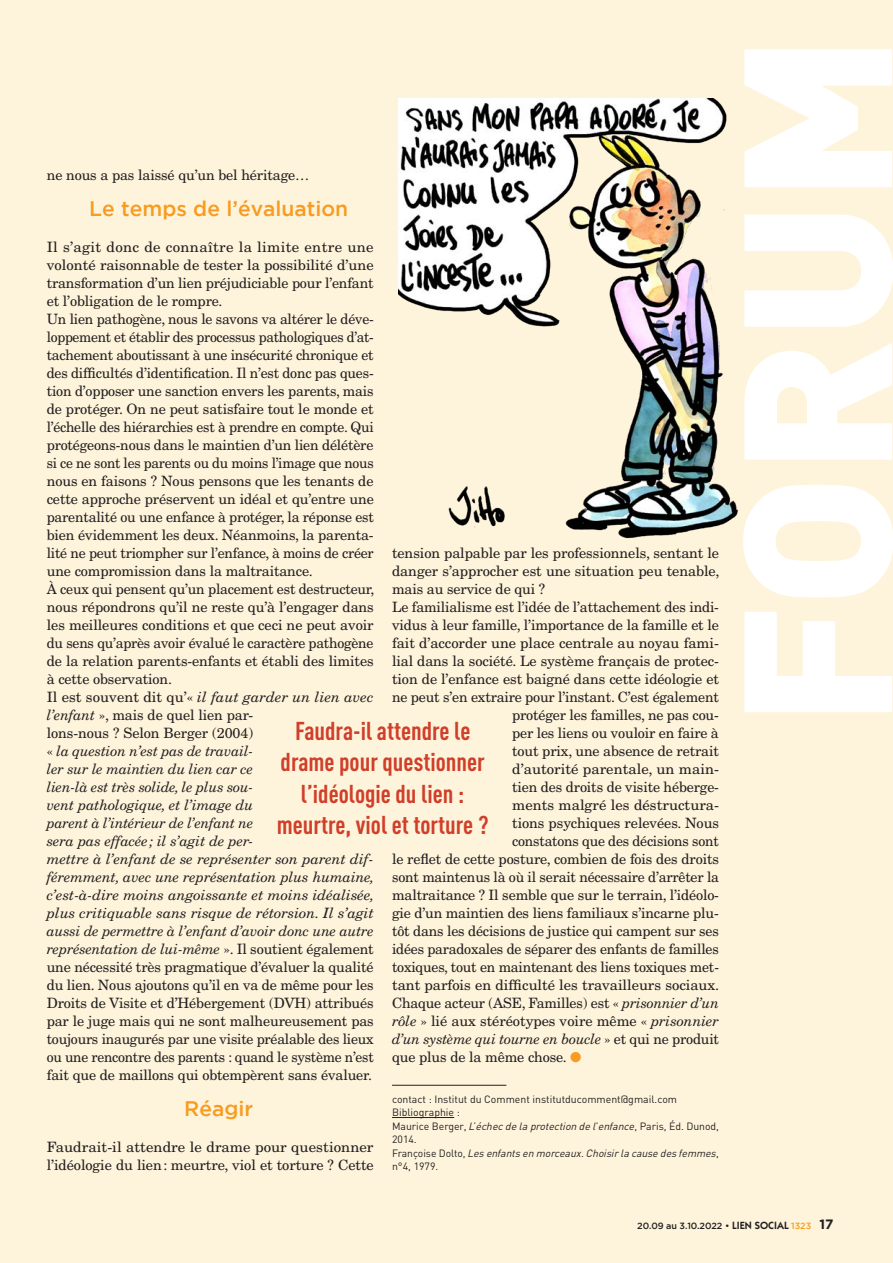
<style>
.page{position:relative;width:893px;height:1263px;background:#fef4db}
.page>*{position:absolute;margin:0;border:0;box-sizing:border-box;transform-origin:0 0}
.t1{font:207.6px "DIN Black Alternate";color:#fff}
.accroche_MàP{font:700 25.5px/31.5px "DIN Cond";color:#d03f2a;text-align:center}
.inter{font:500 21px "Gotham";color:#f89b20}
.corps_texte{font:14.25px/18px "New Century Schlbk";letter-spacing:-.01em;color:#231f20;text-align:justify}
.corps_texte-2{font:italic 14.25px/18px "New Century Schlbk";letter-spacing:-.005em;color:#231f20;scale:1.04 1}
.corps_texte-3{font:14.25px/18px "New Century Schlbk";letter-spacing:-.01em;color:#231f20;text-align:justify;scale:1.05 1}
.corps_texte-4{font:14.25px "New Century Schlbk";letter-spacing:-.01em;color:#231f20;scale:1.04 1}
.corps_texte-5{font:italic 14.25px "New Century Schlbk";letter-spacing:-.005em;color:#231f20}
.renvois_de_bas_de_pa{font:10.5px/13.5px "DIN";color:#231f20}
.renvois_de_bas_de_pa-2{font:italic 10.5px/13.5px "DIN";letter-spacing:-.005em;color:#231f20}
.corps_texte-6{font:500 9px "Gotham";letter-spacing:-.01em;color:#231f20}
.s1{font-style:normal}
.s2{font-style:italic}
.s3{color:#f89b20}
.s4{font-family:"Itc Kabel";font-weight:600;font-size:10.5px}
.s5{font-weight:700;font-size:13.5px}
</style>
<div class="page">
<hr style="left:392px;top:1085px;width:114px;height:1px;background:#231f20">
<hr style="left:392px;top:1117px;width:62px;height:1px;background:#231f20">
<img style="left:399px;top:98px;width:339px;height:441px">
<p class="corps_texte" style="left:47px;top:166px;width:264px">ne nous a pas laissé qu’un bel héritage…</p>
<p class="inter" style="left:89px;top:197px;width:261px">Le temps de l’évaluation</p>
<p class="corps_texte-3" style="left:47px;top:238px;width:313px">Il s’agit donc de connaître la limite entre une volonté raisonnable de tester la possibilité d’une transformation d’un lien préjudiciable pour l’enfant et l’obligation de le rompre.</p>
<p class="corps_texte" style="left:47px;top:310px;width:329px">Un lien pathogène, nous le savons va altérer le déve&shy;loppement et établir des processus pathologiques d’at&shy;tachement aboutissant à une insécurité chronique et des difficultés d’identification. Il n’est donc pas ques&shy;tion d’opposer une sanction envers les parents, mais de protéger. On ne peut satisfaire tout le monde et l’échelle des hiérarchies est à prendre en compte. Qui protégeons-nous dans le maintien d’un lien délétère si ce ne sont les parents ou du moins l’image que nous nous en faisons ? Nous pensons que les tenants de cette approche préservent un idéal et qu’entre une parentalité ou une enfance à protéger, la réponse est bien évidemment les deux. Néanmoins, la parenta&shy;lité ne peut triompher sur l’enfance, à moins de créer une compromission dans la maltraitance.</p>
<p class="corps_texte" style="left:47px;top:580px;width:329px">À ceux qui pensent qu’un placement est destructeur, nous répondrons qu’il ne reste qu’à l’engager dans les meilleures conditions et que ceci ne peut avoir du sens qu’après avoir évalué le caractère pathogène de la relation parents-enfants et établi des limites à cette observation.</p>
<p class="corps_texte-2" style="left:47px;top:688px;width:316px"><span class="s1">Il est souvent dit qu’«</span> il faut garder un lien avec l’enfant <span class="s1">», mais de quel lien par-<br>lons-nous ? Selon Berger (2004)<br>«</span> la question n’est pas de travail-<br>ler sur le maintien du lien car ce<br>lien-là est très solide, le plus sou-<br>vent pathologique, et l’image du<br>parent à l’intérieur de l’enfant ne<br>sera pas effacée; il s’agit de per-<br>mettre à l’enfant de se représenter son parent dif&shy;féremment, avec une représentation plus humaine, c’est-à-dire moins angoissante et moins idéalisée, plus critiquable sans risque de rétorsion. Il s’agit aussi de permettre à l’enfant d’avoir donc une autre représentation de lui-même <span class="s1">». Il soutient également une nécessité très pragmatique d’évaluer la qualité du lien. Nous ajoutons qu’il en va de même pour les Droits de Visite et d’Hébergement (DVH) attribués par le juge mais qui ne sont malheureusement pas toujours inaugurés par une visite préalable des lieux ou une rencontre des parents : quand le système n’est fait que de maillons qui obtempèrent sans évaluer.</span></p>
<p class="inter" style="left:184px;top:1097px;width:70px">Réagir</p>
<p class="corps_texte-3" style="left:47px;top:1138px;width:313px">Faudrait-il attendre le drame pour questionner l’idéologie du lien: meurtre, viol et torture ? Cette</p>
<p class="corps_texte" style="left:392px;top:544px;width:329px">tension palpable par les professionnels, sentant le danger s’approcher est une situation peu tenable, mais au service de qui ?</p>
<p class="corps_texte" style="left:392px;top:598px;width:328px">Le familialisme est l’idée de l’attachement des indi-</p>
<p class="corps_texte" style="left:392px;top:616px;width:328px">vidus à leur famille, l’importance de la famille et le</p>
<p class="corps_texte" style="left:392px;top:634px;width:328px">fait d’accorder une place centrale au noyau fami-</p>
<p class="corps_texte" style="left:392px;top:652px;width:328px">lial dans la société. Le système français de protec-</p>
<p class="corps_texte" style="left:392px;top:670px;width:329px">tion de l’enfance est baigné dans cette idéologie et</p>
<p class="corps_texte" style="left:392px;top:688px;width:328px">ne peut s’en extraire pour l’instant. C’est également</p>
<p class="corps_texte" style="left:512px;top:706px;width:208px">protéger les familles, ne pas cou-</p>
<p class="corps_texte" style="left:512px;top:724px;width:208px">per les liens ou vouloir en faire à</p>
<p class="corps_texte" style="left:512px;top:742px;width:208px">tout prix, une absence de retrait</p>
<p class="corps_texte-4" style="left:512px;top:760px;width:200px">d’autorité parentale, un main-</p>
<p class="corps_texte" style="left:512px;top:778px;width:208px">tien des droits de visite héberge-</p>
<p class="corps_texte-4" style="left:512px;top:796px;width:200px">ments malgré les déstructura-</p>
<p class="corps_texte" style="left:512px;top:814px;width:208px">tions psychiques relevées. Nous</p>
<p class="corps_texte" style="left:512px;top:832px;width:208px">constatons que des décisions sont</p>
<p class="corps_texte" style="left:392px;top:850px;width:328px">le reflet de cette posture, combien de fois des droits</p>
<p class="corps_texte" style="left:392px;top:868px;width:328px">sont maintenus là où il serait nécessaire d’arrêter la</p>
<p class="corps_texte" style="left:392px;top:886px;width:328px">maltraitance ? Il semble que sur le terrain, l’idéolo-</p>
<p class="corps_texte" style="left:392px;top:904px;width:328px">gie d’un maintien des liens familiaux s’incarne plu-</p>
<p class="corps_texte" style="left:392px;top:922px;width:328px">tôt dans les décisions de justice qui campent sur ses</p>
<p class="corps_texte" style="left:392px;top:940px;width:328px">idées paradoxales de séparer des enfants de familles</p>
<p class="corps_texte" style="left:392px;top:958px;width:328px">toxiques, tout en maintenant des liens toxiques met-</p>
<p class="corps_texte" style="left:392px;top:976px;width:329px">tant parfois en difficulté les travailleurs sociaux.</p>
<p class="corps_texte" style="left:392px;top:994px;width:328px">Chaque acteur (ASE, Familles) est « <span class="s2">prisonnier d’un</span></p>
<p class="corps_texte" style="left:392px;top:1012px;width:328px"><span class="s2">rôle</span> » lié aux stéréotypes voire même « <span class="s2">prisonnier</span></p>
<p class="corps_texte-5" style="left:392px;top:1030px;width:328px">d’un système qui tourne en boucle <span class="s1">» et qui ne produit</span></p>
<p class="corps_texte" style="left:392px;top:1048px;width:191px">que plus de la même chose. <span class="s3">●</span></p>
<p class="renvois_de_bas_de_pa" style="left:392px;top:1092px;width:287px">contact : Institut du Comment institutducomment@gmail.com</p>
<p class="renvois_de_bas_de_pa" style="left:392px;top:1105px;width:69px">Bibliographie :</p>
<p class="renvois_de_bas_de_pa" style="left:392px;top:1119px;width:328px">Maurice Berger, <span class="s2">L’échec de la protection de l’enfance</span>, Paris, Éd. Dunod,<br>2014.</p>
<p class="renvois_de_bas_de_pa-2" style="left:392px;top:1146px;width:328px"><span class="s1">Françoise Dolto,</span> Les enfants en morceaux. Choisir la cause des femmes<span class="s1">, n°4, 1979.</span></p>
<p class="accroche_MàP" style="left:277px;top:714px;width:213px">Faudra-il attendre le drame pour questionner l’idéologie du lien : meurtre, viol et torture ?</p>
<p class="t1" style="left:678px;top:727px;width:694px;rotate:-90deg">FORUM</p>
<p class="corps_texte-6" style="left:637px;top:1221px;width:198px">20.09 au 3.10.2022 • <span class="s4">LIEN SOCIAL</span> <span class="s3">1323</span> <span class="s5">17</span></p>
</div>
